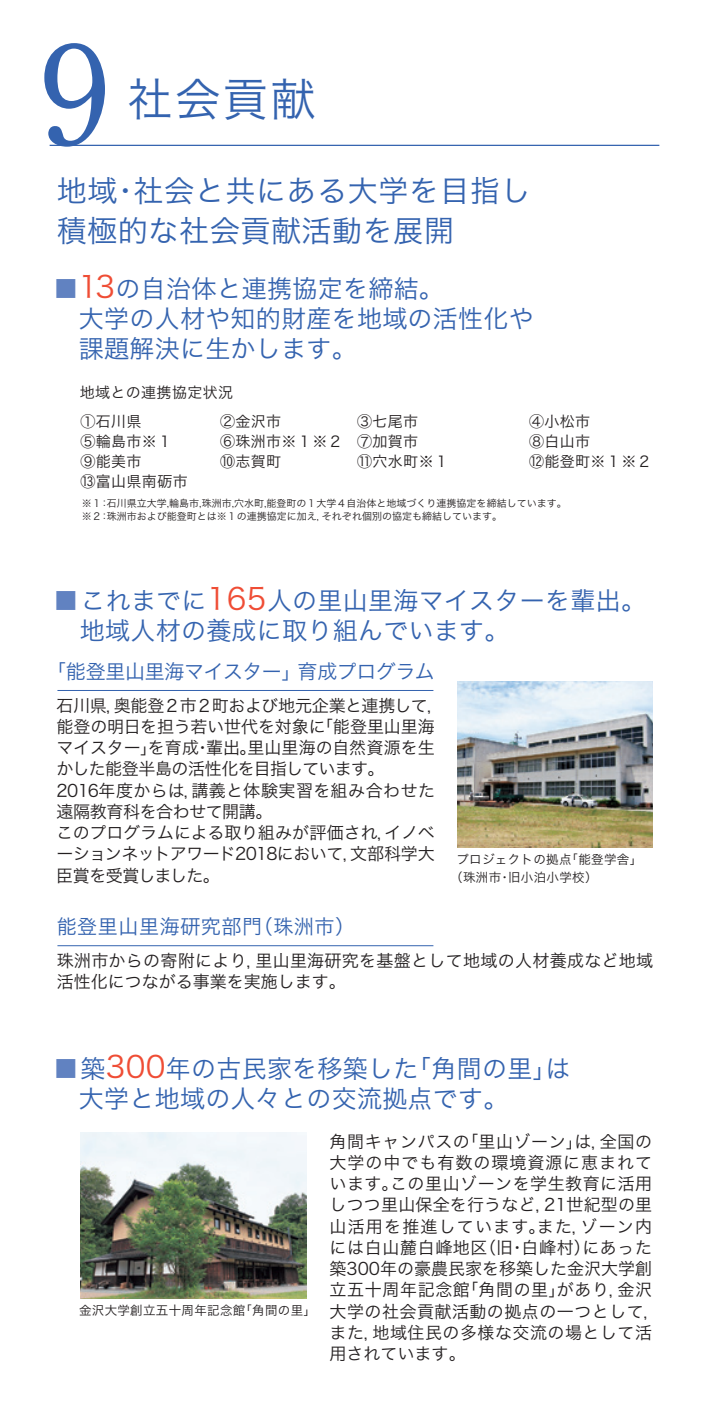
<style>
.page{position:relative;width:709px;height:1418px;background:#fff}
.page>*{position:absolute;margin:0;border:0;box-sizing:border-box;transform-origin:0 0}
.t1{font:700 137.5px "Futo Min A101 Pro";color:#3463af}
.t2{font:45px "Hira Kaku Pro W3";color:#3463af}
.t3{font:30px/40px "Hira Kaku Pro W3";letter-spacing:.02em;color:#3463af}
.t4{font:30px "Hira Kaku Pro W3";letter-spacing:.01em;color:#ef4d35}
.t5{font:25px/30px "Hira Kaku Pro W3";letter-spacing:.01em;color:#3463af}
.t6{font:25px "Hira Kaku Pro W3";color:#6182c1}
.t7{font:20px "Hira Kaku Pro W3";letter-spacing:-.01em;color:#3463af}
.t8{font:20px "Hira Kaku Pro W3";letter-spacing:.03em;color:#3463af}
.t9{font:17px/21.2px "Hira Kaku Pro W3";letter-spacing:.01em;color:#231f20}
.t10{font:17px "Hira Kaku Pro W3";letter-spacing:.03em;color:#231f20}
.t11{font:17px/21.2px "Hira Kaku Pro W3";letter-spacing:-.03em;color:#231f20}
.t12{font:17px/21.2px "Hira Kaku Pro W3";letter-spacing:-.02em;color:#231f20}
.t13{font:17px/21.2px "Hira Kaku Pro W3";letter-spacing:-.015em;color:#231f20}
.t14{font:17px "Hira Kaku Pro W3";letter-spacing:.035em;color:#231f20}
.t15{font:17px "Hira Kaku Pro W3";letter-spacing:.055em;color:#231f20}
.t16{font:17px "Hira Kaku Pro W3";letter-spacing:.07em;color:#231f20}
.t17{font:17px "Hira Kaku Pro W3";letter-spacing:-.04em;color:#231f20}
.t18{font:15px/20px "Hira Kaku Pro W3";letter-spacing:.025em;color:#231f20}
.t19{font:12.5px/17.5px "Hira Kaku Pro W3";letter-spacing:.025em;color:#231f20}
.t20{font:10px "Hira Kaku Pro W3";color:#231f20}
.s1{color:#6182c1}
</style>
<div class="page">
<hr style="left:50px;top:145px;width:609px;height:1px;background:#3463af">
<hr style="left:57px;top:690px;width:376px;height:1px;background:#3463af">
<hr style="left:57px;top:945px;width:376px;height:1px;background:#3463af">
<img style="left:458px;top:682px;width:194px;height:165px">
<img style="left:80px;top:1132px;width:226px;height:166px">
<h1 class="t1" style="left:38px;top:-14px;width:75px">9</h1>
<h2 class="t2" style="left:127px;top:59px;width:190px">社会貢献</h2>
<h3 class="t3" style="left:133px;top:168px;width:399px">社会と共にある大学を目指し</h3>
<h3 class="t3" style="left:57px;top:168px;width:399px">地域<br>積極的な社会貢献活動を展開</h3>
<h3 class="t3" style="left:110px;top:168px;width:31px">・</h3>
<h3 class="t4" style="left:78px;top:260px;width:38px">13</h3>
<h3 class="t5" style="left:115px;top:272px;width:330px">の自治体と連携協定を締結。</h3>
<h3 class="t6" style="left:54px;top:266px;width:26px">■</h3>
<h3 class="t5" style="left:54px;top:302px;width:481px">　大学の人材や知的財産を地域の活性化や　課題解決に生かします。</h3>
<p class="t18" style="left:80px;top:377px;width:155px;line-height:28.2px">地域との連携協定状況<br>①石川県</p>
<p class="t18" style="left:80px;top:430px;width:109px">⑤輪島市※１<br>⑨能美市<br>⑬富山県南砺市</p>
<p class="t20" style="left:107px;top:494px;width:461px">石川県立大学,輪島市,珠洲市,穴水町,能登町の１大学４自治体と地域づくり連携協定を締結しています。</p>
<p class="t18" style="left:220px;top:410px;width:124px">②金沢市<br>⑥珠洲市※１※２⑩志賀町</p>
<p class="t18" style="left:357px;top:410px;width:93px">③七尾市<br>⑦加賀市<br>⑪穴水町※１</p>
<p class="t18" style="left:529px;top:410px;width:124px">④小松市<br>⑧白山市<br>⑫能登町※１※２</p>
<p class="t20" style="left:82px;top:494px;width:29px">※１：</p>
<p class="t20" style="left:322px;top:507px;width:181px">それぞれ個別の協定も締結しています。</p>
<p class="t20" style="left:107px;top:507px;width:221px">珠洲市および能登町とは※１の連携協定に加え，</p>
<p class="t20" style="left:82px;top:507px;width:29px">※２：</p>
<h3 class="t4" style="left:207px;top:572px;width:61px">165</h3>
<h3 class="t5" style="left:267px;top:583px;width:380px">人の里山里海マイスターを輩出。</h3>
<h3 class="t5" style="left:80px;top:583px;width:431px;text-indent:-26px"><span class="s1">■</span>これまでに<br>地域人材の養成に取り組んでいます。</h3>
<p class="t7" style="left:46px;top:653px;width:257px">「能登里山里海マイスター」</p>
<p class="t11" style="left:57px;top:693px;width:389px">石川県奥能登２市２町および地元企業と連携して，</p>
<p class="t9" style="left:107px;top:693px;width:19px">，</p>
<p class="t9" style="left:316px;top:714px;width:120px">「能登里山里海</p>
<p class="t7" style="left:297px;top:653px;width:139px">育成プログラム</p>
<p class="t9" style="left:56px;top:714px;width:380px">能登の明日を担う若い世代を対象に<br>マイスターを育成輩出里山里海の自然資源を生</p>
<p class="t9" style="left:194px;top:736px;width:19px">・</p>
<p class="t12" style="left:56px;top:736px;width:380px;text-indent:84px">」<br>かした能登半島の活性化を目指しています。<br>2016年度からは講義と体験実習を組み合わせた</p>
<p class="t13" style="left:56px;top:778px;width:380px;text-indent:128px">，<br>遠隔教育科を合わせて開講。<br>このプログラムによる取り組みが評価されイノベ</p>
<p class="t11" style="left:56px;top:821px;width:380px;text-indent:321px">，<br>ーションネットアワード2018において文部科学大</p>
<p class="t9" style="left:343px;top:842px;width:18px">，</p>
<p class="t17" style="left:56px;top:860px;width:165px">臣賞を受賞しました。</p>
<p class="t9" style="left:239px;top:736px;width:19px">。</p>
<p class="t19" style="left:508px;top:850px;width:91px;text-indent:-52px">プロジェクトの拠点<br>旧小泊小学校(</p>
<p class="t19" style="left:565px;top:850px;width:78px">「能登学舎「</p>
<p class="t19" style="left:450px;top:867px;width:52px">（珠洲市</p>
<p class="t19" style="left:498px;top:867px;width:14px">・</p>
<p class="t8" style="left:57px;top:909px;width:207px">能登里山里海研究部門</p>
<p class="t9" style="left:255px;top:948px;width:399px">里山里海研究を基盤として地域の人材養成など地域</p>
<p class="t7" style="left:253px;top:909px;width:104px">（珠洲市(</p>
<p class="t9" style="left:57px;top:948px;width:291px">珠洲市からの寄附により，<br>活性化につながる事業を実施します。</p>
<h3 class="t4" style="left:106px;top:1039px;width:61px">300</h3>
<h3 class="t5" style="left:406px;top:1051px;width:166px">「角間の里は」</h3>
<h3 class="t5" style="left:166px;top:1051px;width:254px">年の古民家を移築した</h3>
<h3 class="t5" style="left:79px;top:1051px;width:431px;text-indent:-25px"><span class="s1">■</span>築<br>大学と地域の人々との交流拠点です。</h3>
<p class="t19" style="left:239px;top:1300px;width:78px">「角間の里「</p>
<p class="t19" style="left:79px;top:1300px;width:168px">金沢大学創立五十周年記念館</p>
<p class="t9" style="left:461px;top:1129px;width:148px">「里山ゾーンは」，</p>
<p class="t14" style="left:329px;top:1125px;width:142px">角間キャンパスの</p>
<p class="t15" style="left:329px;top:1147px;width:324px">大学の中でも有数の環境資源に恵まれて</p>
<p class="t10" style="left:390px;top:1168px;width:264px">この里山ゾーンを学生教育に活用</p>
<p class="t9" style="left:600px;top:1129px;width:54px">全国の</p>
<p class="t9" style="left:329px;top:1171px;width:71px">います。</p>
<p class="t9" style="left:329px;top:1192px;width:324px">しつつ里山保全を行うなど，21世紀型の里</p>
<p class="t9" style="left:580px;top:1214px;width:73px">ゾーン内</p>
<p class="t16" style="left:329px;top:1210px;width:217px">山活用を推進しています。</p>
<p class="t9" style="left:537px;top:1214px;width:54px">また，</p>
<p class="t9" style="left:479px;top:1235px;width:36px">（旧</p>
<p class="t9" style="left:521px;top:1235px;width:71px">白峰村）</p>
<p class="t14" style="left:329px;top:1232px;width:159px">には白山麓白峰地区</p>
<p class="t9" style="left:329px;top:1256px;width:324px">築300年の豪農民家を移築した金沢大学創</p>
<p class="t9" style="left:617px;top:1277px;width:36px">金沢</p>
<p class="t9" style="left:582px;top:1235px;width:71px">にあった</p>
<p class="t9" style="left:509px;top:1235px;width:19px">・</p>
<p class="t9" style="left:461px;top:1277px;width:105px">「角間の里」</p>
<p class="t14" style="left:329px;top:1274px;width:142px">立五十周年記念館</p>
<p class="t10" style="left:329px;top:1295px;width:333px">大学の社会貢献活動の拠点の一つとして，</p>
<p class="t10" style="left:372px;top:1317px;width:281px">地域住民の多様な交流の場として活</p>
<p class="t9" style="left:557px;top:1277px;width:71px">があり，</p>
<p class="t9" style="left:329px;top:1320px;width:138px">また，<br>用されています。</p>
</div>
